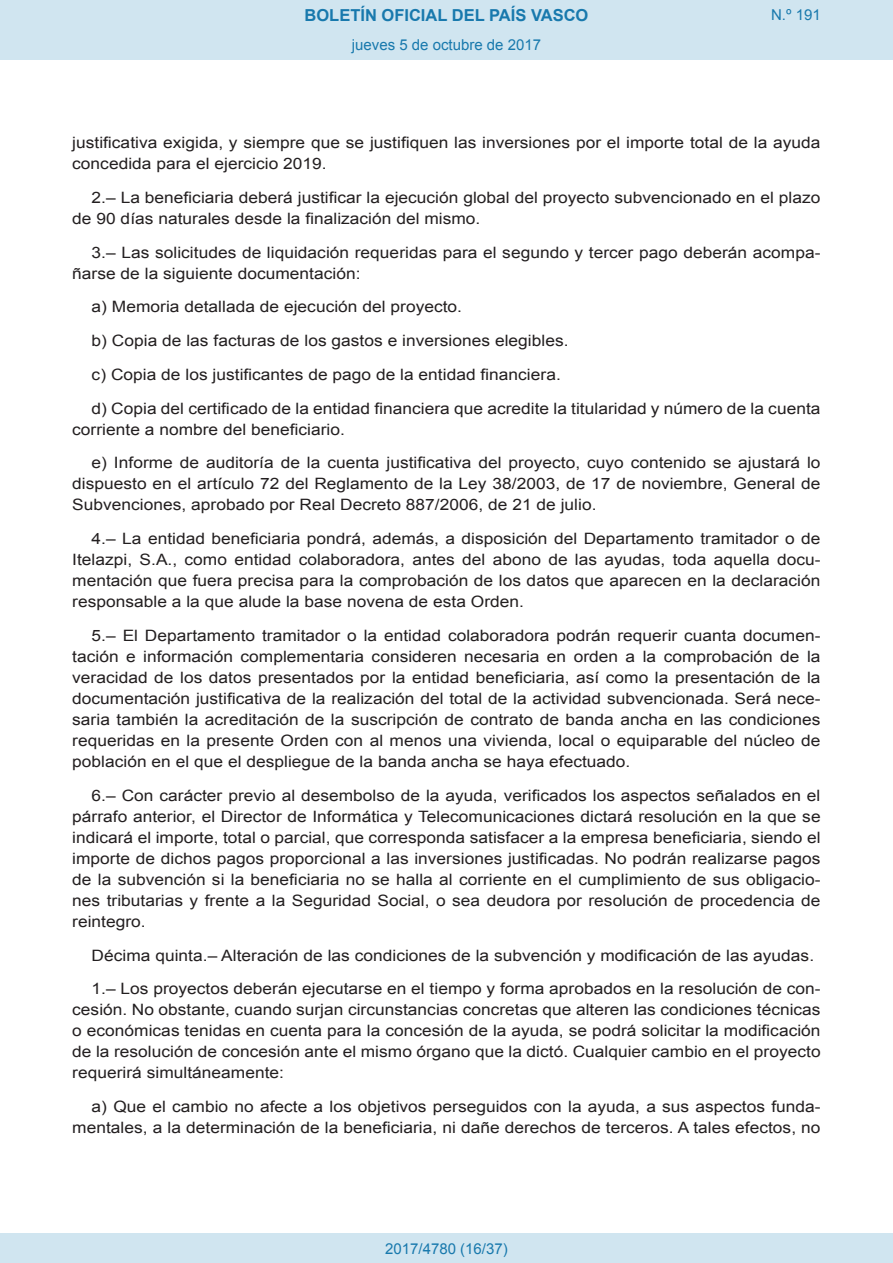
<style>
.page{position:relative;width:893px;height:1263px;background:#fff}
.page>*{position:absolute;margin:0;border:0;box-sizing:border-box;transform-origin:0 0}
.t1{font:700 16.5px "Arial";color:#1879ad}
.BOPVDetalle{font:15.6px/21px "Arial";color:#231f20;text-align:justify;scale:1.11 1}
.Paginacion_Centro{font:15px "Arial";color:#1879ad}
</style>
<div class="page">
<div style="left:0;top:0;width:893px;height:60px;background:#d0e5f0"></div>
<div style="left:0;top:1233px;width:893px;height:30px;background:#d0e5f0"></div>
<p class="t1" style="left:305px;top:4px;width:285px">BOLETÍN OFICIAL DEL PAÍS VASCO</p>
<p class="Paginacion_Centro" style="left:352px;top:35px;width:191px">jueves 5 de octubre de 2017</p>
<p class="Paginacion_Centro" style="left:771px;top:5px;width:51px">N.º 191</p>
<p class="BOPVDetalle" style="left:72px;top:132px;width:676px">justificativa exigida, y siempre que se justifiquen las inversiones por el importe total de la ayuda concedida para el ejercicio 2019.</p>
<p class="BOPVDetalle" style="left:72px;top:187px;width:676px;text-indent:19px">2.– La beneficiaria deberá justificar la ejecución global del proyecto subvencionado en el plazo de 90 días naturales desde la finalización del mismo.</p>
<p class="BOPVDetalle" style="left:72px;top:242px;width:676px;text-indent:19px">3.– Las solicitudes de liquidación requeridas para el segundo y tercer pago deberán acompa&shy;ñarse de la siguiente documentación:</p>
<p class="BOPVDetalle" style="left:92px;top:297px;width:335px">a) Memoria detallada de ejecución del proyecto.</p>
<p class="BOPVDetalle" style="left:92px;top:330px;width:431px">b) Copia de las facturas de los gastos e inversiones elegibles.</p>
<p class="BOPVDetalle" style="left:92px;top:364px;width:424px">c) Copia de los justificantes de pago de la entidad financiera.</p>
<p class="BOPVDetalle" style="left:72px;top:398px;width:675px;text-indent:19px">d) Copia del certificado de la entidad financiera que acredite la titularidad y número de la cuenta corriente a nombre del beneficiario.</p>
<p class="BOPVDetalle" style="left:72px;top:453px;width:676px;text-indent:19px">e) Informe de auditoría de la cuenta justificativa del proyecto, cuyo contenido se ajustará lo dispuesto en el artículo 72 del Reglamento de la Ley 38/2003, de 17 de noviembre, General de Subvenciones, aprobado por Real Decreto 887/2006, de 21 de julio.</p>
<p class="BOPVDetalle" style="left:72px;top:528px;width:676px;text-indent:19px">4.– La entidad beneficiaria pondrá, además, a disposición del Departamento tramitador o de Itelazpi, S.A., como entidad colaboradora, antes del abono de las ayudas, toda aquella docu&shy;mentación que fuera precisa para la comprobación de los datos que aparecen en la declaración responsable a la que alude la base novena de esta Orden.</p>
<p class="BOPVDetalle" style="left:72px;top:625px;width:676px;text-indent:19px">5.– El Departamento tramitador o la entidad colaboradora podrán requerir cuanta documen&shy;tación e información complementaria consideren necesaria en orden a la comprobación de la veracidad de los datos presentados por la entidad beneficiaria, así como la presentación de la documentación justificativa de la realización del total de la actividad subvencionada. Será nece&shy;saria también la acreditación de la suscripción de contrato de banda ancha en las condiciones requeridas en la presente Orden con al menos una vivienda, local o equiparable del núcleo de población en el que el despliegue de la banda ancha se haya efectuado.</p>
<p class="BOPVDetalle" style="left:72px;top:785px;width:676px;text-indent:19px">6.– Con carácter previo al desembolso de la ayuda, verificados los aspectos señalados en el párrafo anterior, el Director de Informática y Telecomunicaciones dictará resolución en la que se indicará el importe, total o parcial, que corresponda satisfacer a la empresa beneficiaria, siendo el importe de dichos pagos proporcional a las inversiones justificadas. No podrán realizarse pagos de la subvención si la beneficiaria no se halla al corriente en el cumplimiento de sus obligacio&shy;nes tributarias y frente a la Seguridad Social, o sea deudora por resolución de procedencia de reintegro.</p>
<p class="BOPVDetalle" style="left:92px;top:945px;width:652px">Décima quinta.– Alteración de las condiciones de la subvención y modificación de las ayudas.</p>
<p class="BOPVDetalle" style="left:72px;top:978px;width:676px;text-indent:19px">1.– Los proyectos deberán ejecutarse en el tiempo y forma aprobados en la resolución de con&shy;cesión. No obstante, cuando surjan circunstancias concretas que alteren las condiciones técnicas o económicas tenidas en cuenta para la concesión de la ayuda, se podrá solicitar la modificación de la resolución de concesión ante el mismo órgano que la dictó. Cualquier cambio en el proyecto requerirá simultáneamente:</p>
<p class="BOPVDetalle" style="left:72px;top:1096px;width:676px;text-align:right">a) Que el cambio no afecte a los objetivos perseguidos con la ayuda, a sus aspectos funda&shy;mentales, a la determinación de la beneficiaria, ni dañe derechos de terceros. A tales efectos, no</p>
<p class="Paginacion_Centro" style="left:385px;top:1238px;width:124px">2017/4780 (16/37)</p>
</div>
